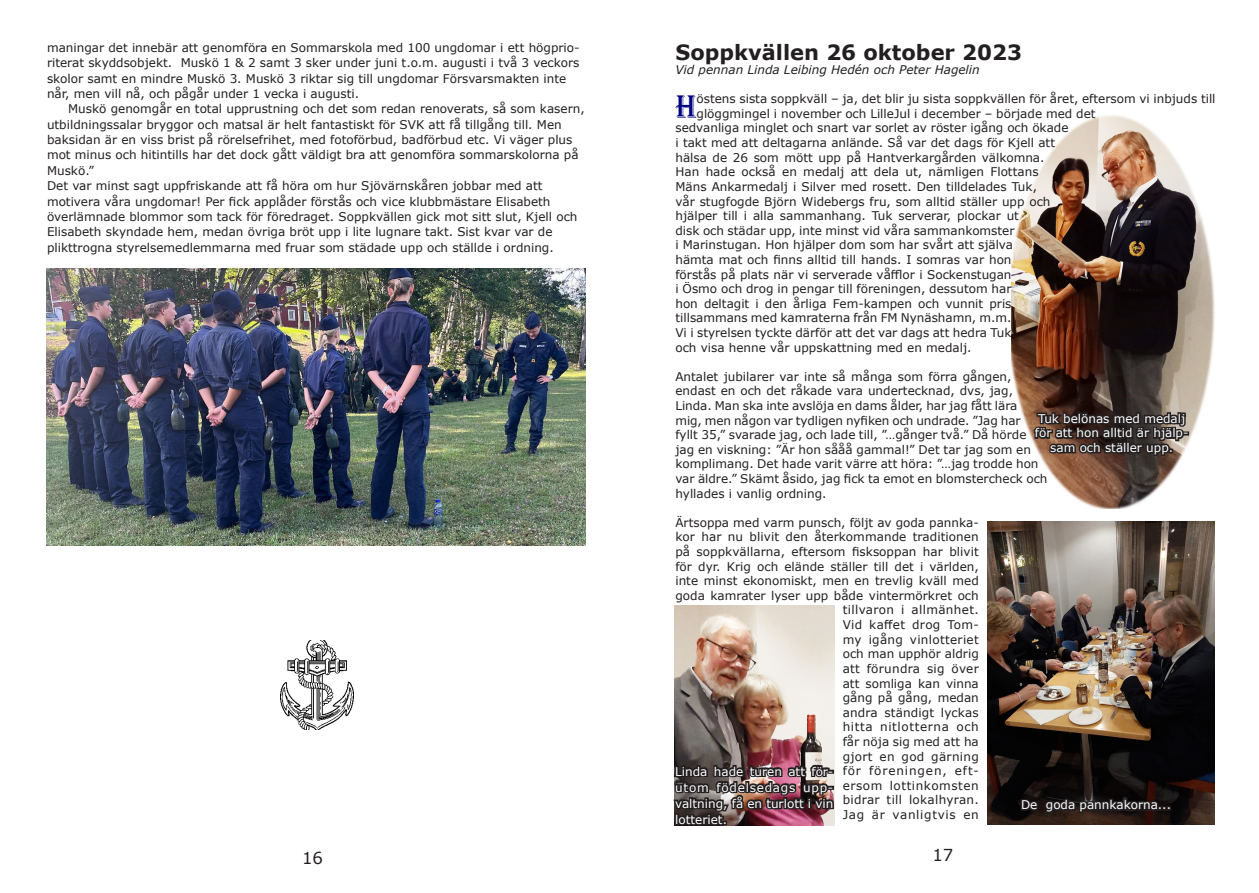
<style>
.page{position:relative;width:1259px;height:893px;background:#fff}
.page>*{position:absolute;margin:0;border:0;box-sizing:border-box;transform-origin:0 0}
.Oformaterad_text{font:33.6px "Algerian";color:#000080}
.Oformaterad_text-2{font:700 21px "Verdana";color:#231f20}
.Brödtext{font:16.5px "Verdana";color:#231f20}
.Oformaterad_text-3{font:12px/14.5px "Verdana";color:#231f20}
.Oformaterad_text-4{font:12px/16px "Verdana";color:#fff;text-align:center}
.Oformaterad_text-5{font:italic 12px "Verdana";color:#231f20}
</style>
<div class="page">
<img style="left:47px;top:269px;width:538px;height:276px">
<img style="left:280px;top:640px;width:73px;height:89px">
<img style="left:1011px;top:115px;width:204px;height:393px">
<img style="left:674px;top:606px;width:160px;height:157px">
<img style="left:987px;top:521px;width:228px;height:304px">
<svg style="left:1019px;top:797px;width:152px;height:18px;background:#1e1817"></svg>
<svg style="left:1032px;top:411px;width:157px;height:46px;background:#463933"></svg>
<img style="left:673px;top:763px;width:162px;height:63px">
<p class="Oformaterad_text-3" style="left:47px;top:39px;width:534px;line-height:15.5px">maningar det innebär att genomföra en Sommarskola med 100 ungdomar i ett högprio&shy;riterat skyddsobjekt. Muskö 1 &amp; 2 samt 3 sker under juni t.o.m. augusti i två 3 veckors skolor samt en mindre Muskö 3. Muskö 3 riktar sig till ungdomar Försvarsmakten inte når, men vill nå, och pågår under 1 vecka i augusti.</p>
<p class="Oformaterad_text-3" style="left:47px;top:101px;width:539px;line-height:15.5px;text-indent:21px">Muskö genomgår en total upprustning och det som redan renoverats, så som kasern, utbildningssalar bryggor och matsal är helt fantastiskt för SVK att få tillgång till. Men baksidan är en viss brist på rörelsefrihet, med fotoförbud, badförbud etc. Vi väger plus mot minus och hitintills har det dock gått väldigt bra att genomföra sommarskolorna på Muskö.”</p>
<p class="Oformaterad_text-3" style="left:47px;top:178px;width:532px;line-height:15.5px">Det var minst sagt uppfriskande att få höra om hur Sjövärnskåren jobbar med att motivera våra ungdomar! Per fick applåder förstås och vice klubbmästare Elisabeth överlämnade blommor som tack för föredraget. Soppkvällen gick mot sitt slut, Kjell och Elisabeth skyndade hem, medan övriga bröt upp i lite lugnare takt. Sist kvar var de plikttrogna styrelsemedlemmarna med fruar som städade upp och ställde i ordning.</p>
<p class="Oformaterad_text-2" style="left:675px;top:37px;width:348px">Soppkvällen 26 oktober 2023</p>
<p class="Oformaterad_text-5" style="left:675px;top:62px;width:306px">Vid pennan Linda Leibing Hedén och Peter Hagelin</p>
<p class="Oformaterad_text" style="left:675px;top:88px;width:23px">H</p>
<p class="Oformaterad_text-3" style="left:696px;top:92px;width:520px">östens sista soppkväll – ja, det blir ju sista soppkvällen för året, eftersom vi inbjuds till</p>
<p class="Oformaterad_text-3" style="left:696px;top:106px;width:400px">glöggmingel i november och LilleJul i december – började med det</p>
<p class="Oformaterad_text-3" style="left:675px;top:121px;width:395px">sedvanliga minglet och snart var sorlet av röster igång och ökade</p>
<p class="Oformaterad_text-3" style="left:675px;top:135px;width:381px">i takt med att deltagarna anlände. Så var det dags för Kjell att</p>
<p class="Oformaterad_text-3" style="left:675px;top:150px;width:371px">hälsa de 26 som mött upp på Hantverkargården välkomna.</p>
<p class="Oformaterad_text-3" style="left:675px;top:165px;width:365px">Han hade också en medalj att dela ut, nämligen Flottans</p>
<p class="Oformaterad_text-3" style="left:675px;top:179px;width:363px">Mäns Ankarmedalj i Silver med rosett. Den tilldelades Tuk,</p>
<p class="Oformaterad_text-3" style="left:675px;top:194px;width:377px">vår stugfogde Björn Widebergs fru, som alltid ställer upp och</p>
<p class="Oformaterad_text-3" style="left:675px;top:208px;width:345px">hjälper till i alla sammanhang. Tuk serverar, plockar ut</p>
<p class="Oformaterad_text-3" style="left:675px;top:223px;width:341px">disk och städar upp, inte minst vid våra sammankomster</p>
<p class="Oformaterad_text-3" style="left:675px;top:238px;width:339px">i Marinstugan. Hon hjälper dom som har svårt att själva</p>
<p class="Oformaterad_text-3" style="left:675px;top:252px;width:338px">hämta mat och finns alltid till hands. I somras var hon</p>
<p class="Oformaterad_text-3" style="left:675px;top:267px;width:338px">förstås på plats när vi serverade våfflor i Sockenstugan</p>
<p class="Oformaterad_text-3" style="left:675px;top:281px;width:338px">i Ösmo och drog in pengar till föreningen, dessutom har</p>
<p class="Oformaterad_text-3" style="left:675px;top:296px;width:337px">hon deltagit i den årliga Fem-kampen och vunnit pris</p>
<p class="Oformaterad_text-3" style="left:675px;top:311px;width:337px">tillsammans med kamraterna från FM Nynäshamn, m.m.</p>
<p class="Oformaterad_text-3" style="left:675px;top:325px;width:338px">Vi i styrelsen tyckte därför att det var dags att hedra Tuk</p>
<p class="Oformaterad_text-3" style="left:675px;top:340px;width:297px">och visa henne vår uppskattning med en medalj.</p>
<p class="Oformaterad_text-3" style="left:675px;top:369px;width:374px">Antalet jubilarer var inte så många som förra gången, endast en och det råkade vara undertecknad, dvs, jag, Linda. Man ska inte avslöja en dams ålder, har jag fått lära<br>mig, men någon var tydligen nyfiken och undrade. ”Jag har<br>fyllt 35,” svarade jag, och lade till, ”…gånger två.” Då hörde jag en viskning: ”Är hon sååå gammal!” Det tar jag som en komplimang. Det hade varit värre att höra: ”…jag trodde hon var äldre.” Skämt åsido, jag fick ta emot en blomstercheck och hyllades i vanlig ordning.</p>
<p class="Oformaterad_text-3" style="left:675px;top:515px;width:305px;text-align:right">Ärtsoppa med varm punsch, följt av goda pannka&shy;kor har nu blivit den återkommande traditionen på soppkvällarna, eftersom fisksoppan har blivit för dyr. Krig och elände ställer till det i världen, inte minst ekonomiskt, men en trevlig kväll med goda kamrater lyser upp både vintermörkret och tillvaron i allmänhet.<br>Vid kaffet drog Tom-<br>my igång vinlotteriet<br>och man upphör aldrig<br>att förundra sig över<br>att somliga kan vinna<br>gång på gång, medan<br>andra ständigt lyckas<br>hitta nitlotterna och<br>får nöja sig med att ha<br>gjort en god gärning<br>för föreningen, eft-<br>ersom lottinkomsten<br>bidrar till lokalhyran.<br>Jag är vanligtvis en</p>
<p class="Oformaterad_text-4" style="left:1035px;top:411px;width:155px;line-height:14.5px">Tuk belönas med medalj för att hon alltid är hjälp&shy;sam och ställer upp.</p>
<p class="Oformaterad_text-4" style="left:675px;top:763px;width:160px;text-align:justify">Linda hade turen att för&shy;utom födelsedags upp&shy;valtning, få en turlott i vin lotteriet.</p>
<p class="Oformaterad_text-4" style="left:1021px;top:797px;width:151px">De goda pannkakorna...</p>
<p class="Brödtext" style="left:302px;top:847px;width:22px">16</p>
<p class="Brödtext" style="left:932px;top:844px;width:22px">17</p>
</div>
